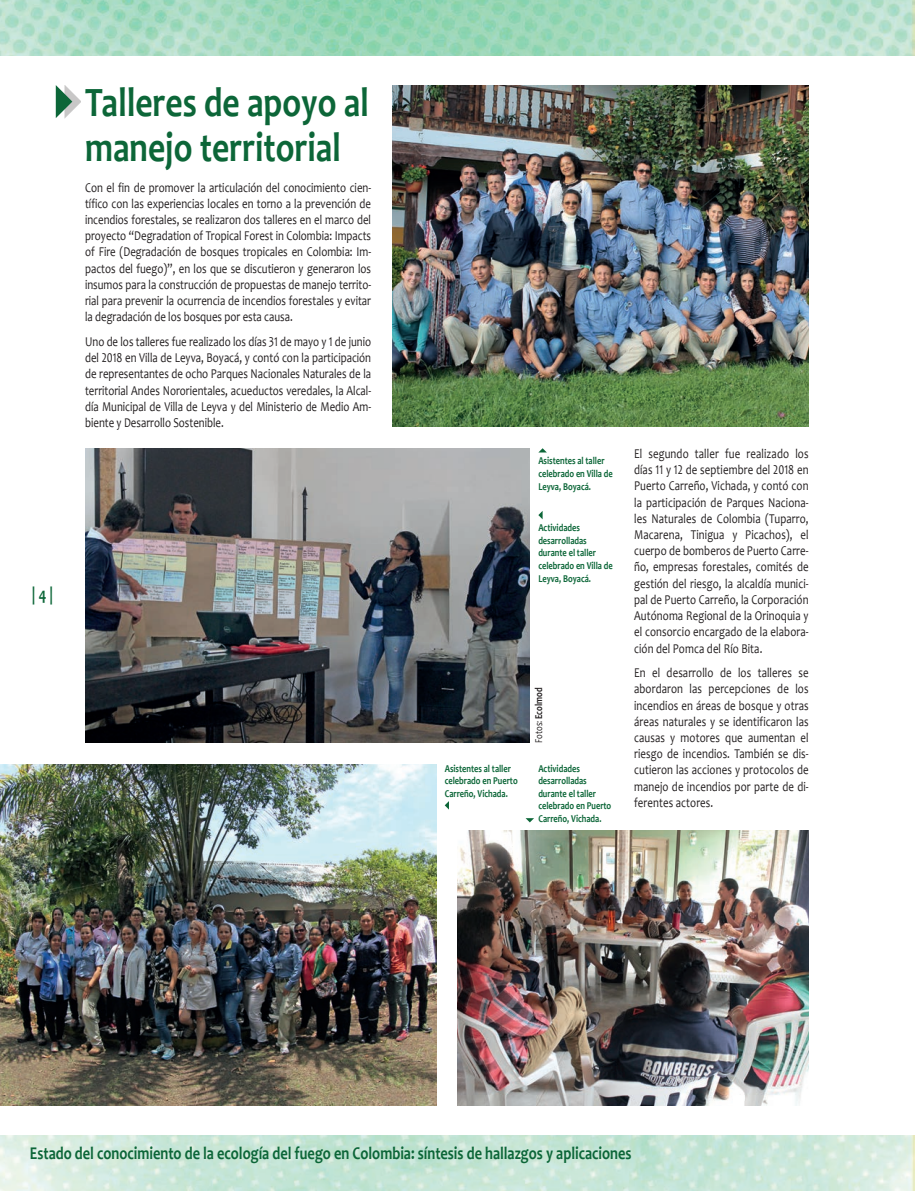
<style>
.page{position:relative;width:915px;height:1191px;background:#fff}
.page>*{position:absolute;margin:0;border:0;box-sizing:border-box;transform-origin:0 0}
.t1{font:700 42px/45px "Candara";color:#0c6638;scale:.8 1}
.t2{font:700 18px "Candara";color:#0c6638;scale:.8 1}
.t3{font:13.5px/16.2px "Candara";letter-spacing:.005em;color:#231f20;text-align:justify;scale:.8 1}
.t4{font:700 10.5px/12.6px "Candara";color:#0c6638;scale:.8 1}
.t5{font:700 10.5px "Candara";color:#231f20;scale:.8 1}
.s1{font-weight:400}
</style>
<div class="page">
<img style="left:0;top:1135px;width:914px;height:56px">
<img style="left:0;top:0;width:914px;height:55px">
<img style="left:392px;top:85px;width:416px;height:342px">
<img style="left:0;top:764px;width:436px;height:342px">
<img style="left:457px;top:831px;width:351px;height:275px">
<img style="left:85px;top:448px;width:444px;height:294px">
<div style="left:64px;top:85px;width:17px;height:33px;background:#231f20;opacity:.25"></div>
<svg style="left:56px;top:85px;width:16px;height:33px"></svg>
<svg style="left:539px;top:448px;width:7px;height:4px"></svg>
<svg style="left:525px;top:818px;width:9px;height:4px"></svg>
<svg style="left:538px;top:511px;width:4px;height:8px"></svg>
<svg style="left:444px;top:801px;width:5px;height:8px"></svg>
<h1 class="t1" style="left:85px;top:79px;width:356px">Talleres de apoyo al manejo territorial</h1>
<p class="t3" style="left:85px;top:179px;width:359px">Con el fin de promover la articulación del conocimiento cien&shy;tífico con las experiencias locales en torno a la prevención de incendios forestales, se realizaron dos talleres en el marco del proyecto “Degradation of Tropical Forest in Colombia: Impacts of Fire (Degradación de bosques tropicales en Colombia: Im&shy;pactos del fuego)”, en los que se discutieron y generaron los insumos para la construcción de propuestas de manejo territo&shy;rial para prevenir la ocurrencia de incendios forestales y evitar la degradación de los bosques por esta causa.</p>
<p class="t3" style="left:85px;top:333px;width:359px">Uno de los talleres fue realizado los días 31 de mayo y 1 de junio del 2018 en Villa de Leyva, Boyacá, y contó con la participación de representantes de ocho Parques Nacionales Naturales de la territorial Andes Nororientales, acueductos veredales, la Alcal&shy;día Municipal de Villa de Leyva y del Ministerio de Medio Am&shy;biente y Desarrollo Sostenible.</p>
<h2 class="t2" style="left:32px;top:582px;width:28px">| 4 |</h2>
<p class="t4" style="left:538px;top:454px;width:94px">Asistentes al taller celebrado en Villa de<br>Leyva, Boyacá.</p>
<p class="t4" style="left:538px;top:521px;width:94px">Actividades desarrolladas durante el taller celebrado en Villa de<br>Leyva, Boyacá.</p>
<p class="t4" style="left:444px;top:761px;width:93px">Asistentes al taller celebrado en Puerto<br>Carreño, Vichada.</p>
<p class="t5" style="left:532px;top:742px;width:70px;rotate:-90deg"><span class="s1">Fotos:</span> Ecolmod</p>
<p class="t4" style="left:538px;top:761px;width:93px">Actividades desarrolladas durante el taller celebrado en Puerto<br>Carreño, Vichada.</p>
<p class="t3" style="left:634px;top:445px;width:219px">El segundo taller fue realizado los días 11 y 12 de septiembre del 2018 en Puerto Carreño, Vichada, y contó con la participación de Parques Naciona&shy;les Naturales de Colombia (Tuparro, Macarena, Tinigua y Picachos), el cuerpo de bomberos de Puerto Carre&shy;ño, empresas forestales, comités de gestión del riesgo, la alcaldía munici&shy;pal de Puerto Carreño, la Corporación Autónoma Regional de la Orinoquia y el consorcio encargado de la elabora&shy;ción del Pomca del Río Bita.</p>
<p class="t3" style="left:634px;top:664px;width:219px">En el desarrollo de los talleres se abordaron las percepciones de los incendios en áreas de bosque y otras áreas naturales y se identificaron las causas y motores que aumentan el riesgo de incendios. También se dis&shy;cutieron las acciones y protocolos de manejo de incendios por parte de di&shy;ferentes actores.</p>
<h2 class="t2" style="left:30px;top:1142px;width:753px">Estado del conocimiento de la ecología del fuego en Colombia: síntesis de hallazgos y aplicaciones</h2>
</div>
